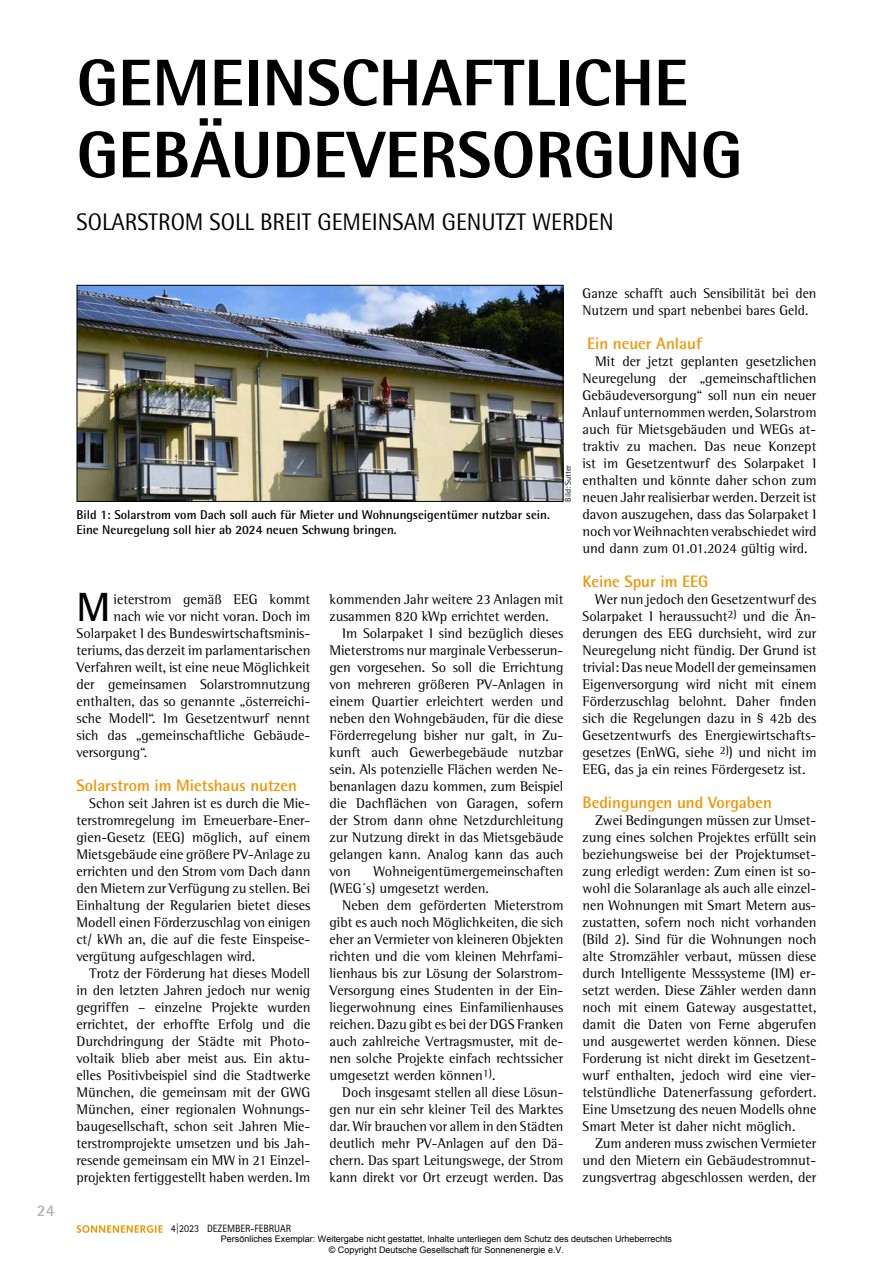
<style>
.page{position:relative;width:893px;height:1263px;background:#fff}
.page>*{position:absolute;margin:0;border:0;box-sizing:border-box;transform-origin:0 0}
.t1{font:800 66px/72px "Rotis Semi Sans Std";color:#000}
.t2{font:700 40.8px "Rotis Semi Sans Std";color:#000}
.t3{font:24px "Rotis Semi Sans Std";color:#000}
.t4{font:700 16.5px "Rotis Semi Sans Std";color:#f39400}
.t5{font:700 16.5px "Rotis Semi Sans Std";color:#b1b3b4}
.t6{font:14.25px/17px "Rotis Semi Serif Std";color:#000;text-align:justify}
.t7{font:700 12.75px/15px "Rotis Semi Sans Std";color:#000}
.t8{font:10.65px "Rotis Sans Serif Std";color:#000;scale:.95 1}
.t9{font:9px/10.8px "Arial";color:#000;text-align:center}
.t10{font:8.25px "Rotis Semi Sans Std";color:#000}
</style>
<div class="page">
<svg style="left:77px;top:1225px;width:86px;height:8px"></svg>
<img style="left:79px;top:287px;width:482px;height:213px">
<div style="left:77px;top:285px;width:486px;height:217px;border:1px solid #000"></div>
<h1 class="t1" style="left:77px;top:46px;width:667px">GEMEINSCHAFTLICHE<br>GEBÄUDEVERSORGUNG</h1>
<h3 class="t3" style="left:77px;top:207px;width:539px">SOLARSTROM SOLL BREIT GEMEINSAM GENUTZT WERDEN</h3>
<p class="t5" style="left:37px;top:1200px;width:19px">24</p>
<p class="t7" style="left:77px;top:507px;width:475px">Bild 1: Solarstrom vom Dach soll auch für Mieter und Wohnungseigentümer nutzbar sein.<br>Eine Neuregelung soll hier ab 2024 neuen Schwung bringen.</p>
<p class="t10" style="left:563px;top:502px;width:38px;rotate:-90deg">Bild: Sutter</p>
<h2 class="t2" style="left:77px;top:582px;width:36px">M</h2>
<p class="t6" style="left:114px;top:590px;width:198px">ieterstrom gemäß EEG kommt</p>
<p class="t6" style="left:114px;top:607px;width:198px">nach wie vor nicht voran. Doch im</p>
<p class="t6" style="left:77px;top:625px;width:235px">Solarpaket I des Bundeswirtschaftsminis-</p>
<p class="t6" style="left:77px;top:642px;width:235px">teriums, das derzeit im parlamentarischen</p>
<p class="t6" style="left:77px;top:659px;width:235px">Verfahren weilt, ist eine neue Möglichkeit</p>
<p class="t6" style="left:77px;top:676px;width:235px">der gemeinsamen Solarstromnutzung</p>
<p class="t6" style="left:77px;top:693px;width:235px">enthalten, das so genannte „österreichi-</p>
<p class="t6" style="left:77px;top:710px;width:235px">sche Modell“. Im Gesetzentwurf nennt</p>
<p class="t6" style="left:77px;top:727px;width:235px">sich das „gemeinschaftliche Gebäude-</p>
<p class="t6" style="left:77px;top:744px;width:72px">versorgung“.</p>
<p class="t4" style="left:77px;top:775px;width:222px">Solarstrom im Mietshaus nutzen</p>
<p class="t6" style="left:77px;top:795px;width:235px;text-indent:13px">Schon seit Jahren ist es durch die Mie&shy;terstromregelung im Erneuerbare-Ener&shy;gien-Gesetz (EEG) möglich, auf einem Mietsgebäude eine größere PV-Anlage zu errichten und den Strom vom Dach dann den Mietern zur Verfügung zu stellen. Bei Einhaltung der Regularien bietet dieses Modell einen Förderzuschlag von einigen ct/ kWh an, die auf die feste Einspeise&shy;vergütung aufgeschlagen wird.</p>
<p class="t6" style="left:77px;top:965px;width:235px;text-indent:13px">Trotz der Förderung hat dieses Modell in den letzten Jahren jedoch nur wenig gegriffen – einzelne Projekte wurden errichtet, der erhoffte Erfolg und die Durchdringung der Städte mit Photo&shy;voltaik blieb aber meist aus. Ein aktu&shy;elles Positivbeispiel sind die Stadtwerke München, die gemeinsam mit der GWG München, einer regionalen Wohnungs&shy;baugesellschaft, schon seit Jahren Mie&shy;terstromprojekte umsetzen und bis Jah&shy;resende gemeinsam ein MW in 21 Einzel&shy;projekten fertiggestellt haben werden. Im</p>
<p class="t6" style="left:330px;top:591px;width:235px">kommenden Jahr weitere 23 Anlagen mit zusammen 820 kWp errichtet werden.</p>
<p class="t6" style="left:330px;top:625px;width:235px;text-indent:13px">Im Solarpaket I sind bezüglich dieses Mieterstroms nur marginale Verbesserun&shy;gen vorgesehen. So soll die Errichtung von mehreren größeren PV-Anlagen in einem Quartier erleichtert werden und neben den Wohngebäuden, für die diese Förderregelung bisher nur galt, in Zu&shy;kunft auch Gewerbegebäude nutzbar sein. Als potenzielle Flächen werden Ne&shy;benanlagen dazu kommen, zum Beispiel die Dachflächen von Garagen, sofern der Strom dann ohne Netzdurchleitung zur Nutzung direkt in das Mietsgebäude gelangen kann. Analog kann das auch von</p>
<p class="t6" style="left:330px;top:863px;width:235px;text-indent:44px">Wohneigentümergemeinschaften (WEG´s) umgesetzt werden.</p>
<p class="t6" style="left:330px;top:897px;width:235px;text-indent:13px">Neben dem geförderten Mieterstrom gibt es auch noch Möglichkeiten, die sich eher an Vermieter von kleineren Objekten richten und die vom kleinen Mehrfami&shy;lienhaus bis zur Lösung der Solarstrom-Versorgung eines Studenten in der Ein&shy;liegerwohnung eines Einfamilienhauses reichen. Dazu gibt es bei der DGS Franken auch zahlreiche Vertragsmuster, mit de&shy;nen solche Projekte einfach rechtssicher umgesetzt werden können<sup>1)</sup>.</p>
<p class="t6" style="left:330px;top:1084px;width:235px;text-indent:13px">Doch insgesamt stellen all diese Lösun&shy;gen nur ein sehr kleiner Teil des Marktes dar. Wir brauchen vor allem in den Städten deutlich mehr PV-Anlagen auf den Dä&shy;chern. Das spart Leitungswege, der Strom kann direkt vor Ort erzeugt werden. Das</p>
<p class="t6" style="left:583px;top:284px;width:235px">Ganze schafft auch Sensibilität bei den<br>Nutzern und spart nebenbei bares Geld.</p>
<p class="t4" style="left:587px;top:333px;width:116px">Ein neuer Anlauf</p>
<p class="t6" style="left:583px;top:352px;width:235px;text-indent:13px">Mit der jetzt geplanten gesetzlichen Neuregelung der „gemeinschaftlichen Gebäudeversorgung“ soll nun ein neuer Anlauf unternommen werden, Solarstrom auch für Mietsgebäuden und WEGs at&shy;traktiv zu machen. Das neue Konzept ist im Gesetzentwurf des Solarpaket I enthalten und könnte daher schon zum neuen Jahr realisierbar werden. Derzeit ist davon auszugehen, dass das Solarpaket I noch vor Weihnachten verabschiedet wird und dann zum 01.01.2024 gültig wird.</p>
<p class="t4" style="left:583px;top:571px;width:127px">Keine Spur im EEG</p>
<p class="t6" style="left:583px;top:590px;width:235px;text-indent:13px">Wer nun jedoch den Gesetzentwurf des Solarpaket I heraussucht<sup>2)</sup> und die Än&shy;derungen des EEG durchsieht, wird zur Neuregelung nicht fündig. Der Grund ist trivial: Das neue Modell der gemeinsamen Eigenversorgung wird nicht mit einem Förderzuschlag belohnt. Daher finden sich die Regelungen dazu in § 42b des Gesetzentwurfs des Energiewirtschafts&shy;gesetzes (EnWG, siehe <sup>2)</sup>) und nicht im EEG, das ja ein reines Fördergesetz ist.</p>
<p class="t4" style="left:583px;top:792px;width:191px">Bedingungen und Vorgaben</p>
<p class="t6" style="left:583px;top:812px;width:235px;text-indent:13px">Zwei Bedingungen müssen zur Umset&shy;zung eines solchen Projektes erfüllt sein beziehungsweise bei der Projektumset&shy;zung erledigt werden: Zum einen ist so&shy;wohl die Solaranlage als auch alle einzel&shy;nen Wohnungen mit Smart Metern aus&shy;zustatten, sofern noch nicht vorhanden (Bild 2). Sind für die Wohnungen noch alte Stromzähler verbaut, müssen diese durch Intelligente Messsysteme (IM) er&shy;setzt werden. Diese Zähler werden dann noch mit einem Gateway ausgestattet, damit die Daten von Ferne abgerufen und ausgewertet werden können. Diese Forderung ist nicht direkt im Gesetzent&shy;wurf enthalten, jedoch wird eine vier&shy;telstündliche Datenerfassung gefordert.<br>Eine Umsetzung des neuen Modells ohne Smart Meter ist daher nicht möglich.</p>
<p class="t6" style="left:583px;top:1135px;width:235px;text-indent:13px">Zum anderen muss zwischen Vermieter und den Mietern ein Gebäudestromnut&shy;zungsvertrag abgeschlossen werden, der</p>
<p class="t8" style="left:171px;top:1222px;width:126px">4|2023 DEZEMBER-FEBRUAR</p>
<p class="t9" style="left:221px;top:1233px;width:453px">Persönliches Exemplar: Weitergabe nicht gestattet, Inhalte unterliegen dem Schutz des deutschen Urheberrechts © Copyright Deutsche Gesellschaft für Sonnenenergie e.V.</p>
</div>
